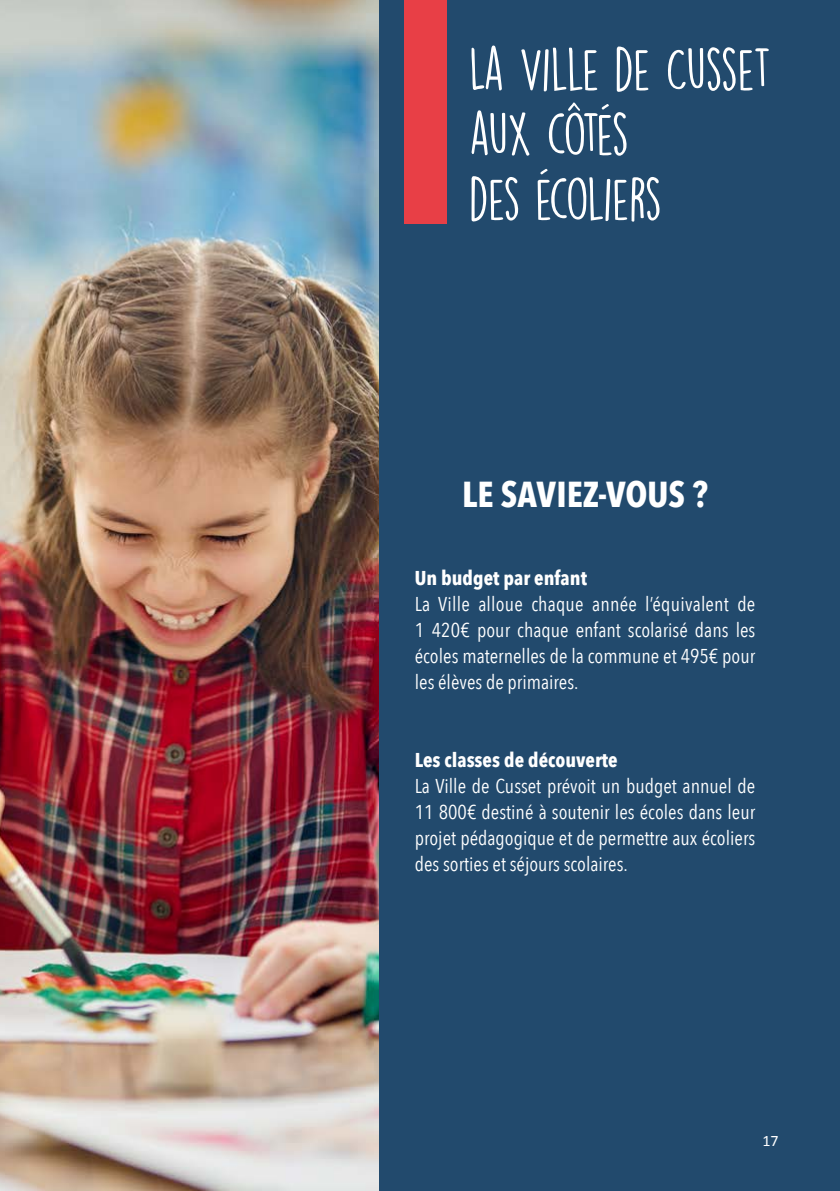
<style>
.page{position:relative;width:840px;height:1191px;background:#fff}
.page>*{position:absolute;margin:0;border:0;box-sizing:border-box;transform-origin:0 0}
.t1{font:54px/64.8px "DK Lemon Yellow Sun";letter-spacing:-.05em;color:#fff}
.t2{font:700 36px "Avenir Next Condensed";color:#fff}
.t3{font:20px/26px "Avenir Next Condensed";color:#fff;text-align:justify}
.t4{font:700 20px "Avenir Next Condensed";color:#fff}
.t5{font:16px "Calibri";color:#fff}
</style>
<div class="page">
<img style="left:0;top:0;width:379px;height:1191px">
<div style="left:379px;top:0;width:460px;height:1191px;background:#224a6d"></div>
<div style="left:403px;top:0;width:43px;height:223px;background:#e83f46"></div>
<h1 class="t1" style="left:468px;top:37px;width:304px">LA VILLE DE CUSSET<br>AUX CÔTÉS<br>DES ÉCOLIERS</h1>
<h2 class="t2" style="left:462px;top:472px;width:247px">LE SAVIEZ-VOUS ?</h2>
<p class="t4" style="left:414px;top:565px;width:174px">Un budget par enfant</p>
<p class="t3" style="left:414px;top:590px;width:342px">La Ville alloue chaque année l’équivalent de 1 420€ pour chaque enfant scolarisé dans les écoles maternelles de la commune et 495€ pour les élèves de primaires.</p>
<p class="t4" style="left:414px;top:747px;width:204px">Les classes de découverte</p>
<p class="t3" style="left:414px;top:772px;width:342px">La Ville de Cusset prévoit un budget annuel de 11 800€ destiné à soutenir les écoles dans leur projet pédagogique et de permettre aux écoliers des sorties et séjours scolaires.</p>
<p class="t5" style="left:762px;top:1130px;width:18px">17</p>
</div>
